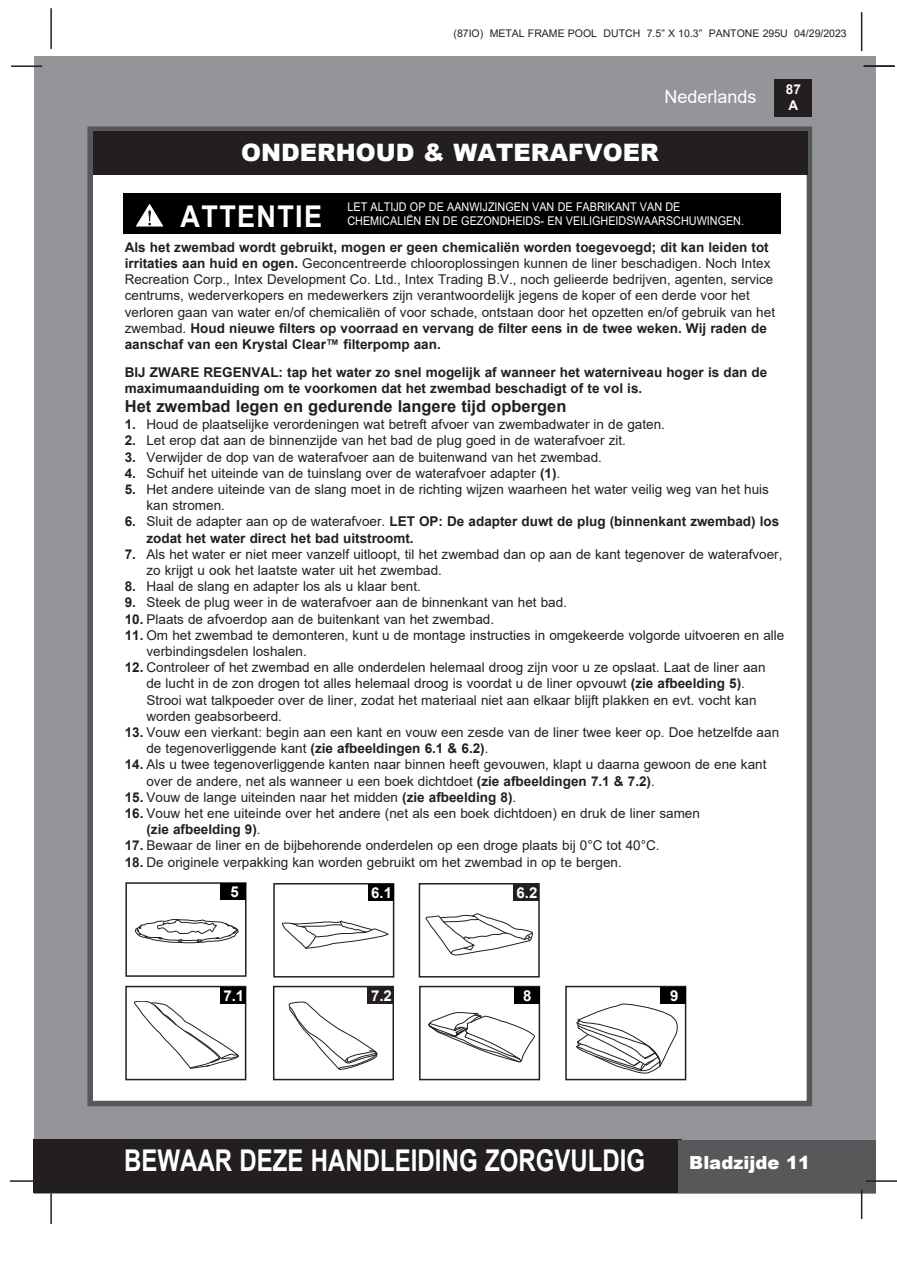
<style>
.page{position:relative;width:897px;height:1264px;background:#fff}
.page>*{position:absolute;margin:0;border:0;box-sizing:border-box;transform-origin:0 0}
.t1{font:700 30px "Arial";color:#fff;scale:.8 1}
.t2{font:700 30px "Arial";letter-spacing:.05em;color:#fff;scale:.9 1}
.t3{font:900 24px "Arial";color:#fff}
.t4{font:900 18px "Arial";color:#fff}
.t5{font:18px "Arial";color:#fff}
.t6{font:700 16.5px "Arial";color:#231f20}
.t7{font:700 15px "Arial";color:#fff}
.t8{font:13.5px/16.2px "Arial";color:#231f20}
.t9{font:700 13.5px/16.2px "Arial";color:#231f20}
.t10{font:700 13.5px/16.2px "Arial";color:#fff}
.t11{font:12px "Arial";color:#fff;scale:.9 1}
.t12{font:10.5px "Arial";color:#231f20}
.s1{font-weight:700}
.s2{font-weight:400}
</style>
<div class="page">
<div style="left:34px;top:56px;width:841px;height:1137px;background:#939598"></div>
<div style="left:774px;top:79px;width:38px;height:38px;background:#231f20"></div>
<hr style="left:50px;top:8px;width:2px;height:41px;background:#231f20">
<hr style="left:860px;top:12px;width:2px;height:39px;background:#231f20">
<div style="left:33px;top:1140px;width:648px;height:53px;background:#231f20"></div>
<div style="left:678px;top:1140px;width:197px;height:53px;background:#57585a"></div>
<hr style="left:865px;top:1180px;width:31px;height:1px;background:#231f20">
<hr style="left:860px;top:1189px;width:2px;height:30px;background:#231f20">
<hr style="left:50px;top:1193px;width:2px;height:31px;background:#231f20">
<hr style="left:10px;top:1180px;width:31px;height:1px;background:#231f20">
<hr style="left:11px;top:65px;width:31px;height:2px;background:#231f20">
<div style="left:87px;top:126px;width:725px;height:980px;background:#fff;border:6px solid #57585a"></div>
<div style="left:93px;top:131px;width:714px;height:44px;background:#231f20"></div>
<hr style="left:863px;top:65px;width:31px;height:2px;background:#231f20">
<svg style="left:134px;top:1001px;width:105px;height:67px"></svg>
<div style="left:125px;top:986px;width:121px;height:94px;border:2px solid #231f20"></div>
<div style="left:220px;top:986px;width:25px;height:17px;background:#000"></div>
<svg style="left:135px;top:919px;width:103px;height:24px"></svg>
<div style="left:125px;top:882px;width:121px;height:95px;border:2px solid #231f20"></div>
<div style="left:220px;top:883px;width:25px;height:17px;background:#000"></div>
<svg style="left:282px;top:921px;width:106px;height:28px"></svg>
<div style="left:273px;top:883px;width:121px;height:94px;border:2px solid #231f20"></div>
<div style="left:368px;top:884px;width:25px;height:16px;background:#000"></div>
<svg style="left:426px;top:913px;width:106px;height:42px"></svg>
<div style="left:418px;top:883px;width:121px;height:94px;border:2px solid #231f20"></div>
<div style="left:513px;top:884px;width:25px;height:16px;background:#231f20"></div>
<svg style="left:289px;top:1002px;width:88px;height:67px"></svg>
<div style="left:273px;top:986px;width:121px;height:94px;border:2px solid #231f20"></div>
<div style="left:368px;top:986px;width:25px;height:17px;background:#231f20"></div>
<svg style="left:428px;top:1012px;width:106px;height:50px"></svg>
<div style="left:419px;top:986px;width:121px;height:94px;border:2px solid #231f20"></div>
<div style="left:514px;top:986px;width:25px;height:17px;background:#000"></div>
<svg style="left:576px;top:1003px;width:101px;height:70px"></svg>
<div style="left:565px;top:986px;width:121px;height:94px;border:2px solid #231f20"></div>
<div style="left:660px;top:986px;width:25px;height:17px;background:#000"></div>
<div style="left:123px;top:194px;width:658px;height:40px;background:#000"></div>
<svg style="left:136px;top:204px;width:27px;height:23px"></svg>
<p class="t12" style="left:453px;top:26px;width:395px">(87IO) METAL FRAME POOL DUTCH 7.5” X 10.3” PANTONE 295U 04/29/2023</p>
<h3 class="t5" style="left:664px;top:84px;width:94px">Nederlands</h3>
<p class="t3" style="left:241px;top:135px;width:419px">ONDERHOUD &amp; WATERAFVOER</p>
<p class="t10" style="left:785px;top:81px;width:17px">87<br>A</p>
<p class="t2" style="left:181px;top:195px;width:159px">ATTENTIE</p>
<p class="t11" style="left:347px;top:199px;width:371px">LET ALTIJD OP DE AANWIJZINGEN VAN DE FABRIKANT VAN DE</p>
<p class="t11" style="left:347px;top:213px;width:442px">CHEMICALIËN EN DE GEZONDHEIDS- EN VEILIGHEIDSWAARSCHUWINGEN.</p>
<p class="t9" style="left:125px;top:239px;width:645px">Als het zwembad wordt gebruikt, mogen er geen chemicaliën worden toegevoegd; dit kan leiden tot</p>
<p class="t8" style="left:125px;top:255px;width:651px"><span class="s1">irritaties aan huid en ogen.</span> Geconcentreerde chlooroplossingen kunnen de liner beschadigen. Noch Intex Recreation Corp., Intex Development Co. Ltd., Intex Trading B.V., noch gelieerde bedrijven, agenten, service centrums, wederverkopers en medewerkers zijn verantwoordelijk jegens de koper of een derde voor het verloren gaan van water en/of chemicaliën of voor schade, ontstaan door het opzetten en/of gebruik van het zwembad. <span class="s1">Houd nieuwe filters op voorraad en vervang de filter eens in de twee weken. Wij raden de aanschaf van een Krystal Clear™ filterpomp aan.</span></p>
<p class="t9" style="left:125px;top:364px;width:644px">BIJ ZWARE REGENVAL: tap het water zo snel mogelijk af wanneer het waterniveau hoger is dan de</p>
<p class="t9" style="left:125px;top:380px;width:519px">maximumaanduiding om te voorkomen dat het zwembad beschadigt of te vol is.</p>
<p class="t6" style="left:125px;top:394px;width:443px">Het zwembad legen en gedurende langere tijd opbergen</p>
<p class="t8" style="left:125px;top:416px;width:541px"><span class="s1">1.</span> Houd de plaatselijke verordeningen wat betreft afvoer van zwembadwater in de gaten.</p>
<p class="t8" style="left:125px;top:432px;width:502px"><span class="s1">2.</span> Let erop dat aan de binnenzijde van het bad de plug goed in de waterafvoer zit.</p>
<p class="t8" style="left:125px;top:449px;width:478px"><span class="s1">3.</span> Verwijder de dop van de waterafvoer aan de buitenwand van het zwembad.</p>
<p class="t8" style="left:125px;top:465px;width:437px"><span class="s1">4.</span> Schuif het uiteinde van de tuinslang over de waterafvoer adapter <span class="s1">(1)</span>.</p>
<p class="t8" style="left:125px;top:481px;width:645px"><span class="s1">5.</span> Het andere uiteinde van de slang moet in de richting wijzen waarheen het water veilig weg van het huis</p>
<p class="t8" style="left:146px;top:497px;width:80px">kan stromen.</p>
<p class="t9" style="left:146px;top:514px;width:634px;text-indent:-22px">6. <span class="s2">Sluit de adapter aan op de waterafvoer.</span> LET OP: De adapter duwt de plug (binnenkant zwembad) los zodat het water direct het bad uitstroomt.</p>
<p class="t8" style="left:125px;top:546px;width:659px"><span class="s1">7.</span> Als het water er niet meer vanzelf uitloopt, til het zwembad dan op aan de kant tegenover de waterafvoer,</p>
<p class="t8" style="left:146px;top:562px;width:297px">zo krijgt u ook het laatste water uit het zwembad.</p>
<p class="t8" style="left:125px;top:578px;width:298px"><span class="s1">8.</span> Haal de slang en adapter los als u klaar bent.</p>
<p class="t8" style="left:125px;top:594px;width:444px"><span class="s1">9.</span> Steek de plug weer in de waterafvoer aan de binnenkant van het bad.</p>
<p class="t8" style="left:125px;top:611px;width:371px"><span class="s1">10.</span> Plaats de afvoerdop aan de buitenkant van het zwembad.</p>
<p class="t8" style="left:125px;top:627px;width:661px"><span class="s1">11.</span> Om het zwembad te demonteren, kunt u de montage instructies in omgekeerde volgorde uitvoeren en alle</p>
<p class="t8" style="left:146px;top:643px;width:162px">verbindingsdelen loshalen.</p>
<p class="t8" style="left:125px;top:659px;width:642px"><span class="s1">12.</span> Controleer of het zwembad en alle onderdelen helemaal droog zijn voor u ze opslaat. Laat de liner aan</p>
<p class="t8" style="left:146px;top:675px;width:600px">de lucht in de zon drogen tot alles helemaal droog is voordat u de liner opvouwt <span class="s1">(zie afbeelding 5)</span>.</p>
<p class="t8" style="left:146px;top:692px;width:611px">Strooi wat talkpoeder over de liner, zodat het materiaal niet aan elkaar blijft plakken en evt. vocht kan</p>
<p class="t8" style="left:146px;top:708px;width:137px">worden geabsorbeerd.</p>
<p class="t8" style="left:125px;top:724px;width:656px"><span class="s1">13.</span> Vouw een vierkant: begin aan een kant en vouw een zesde van de liner twee keer op. Doe hetzelfde aan</p>
<p class="t8" style="left:146px;top:740px;width:343px">de tegenoverliggende kant <span class="s1">(zie afbeeldingen 6.1 &amp; 6.2)</span>.</p>
<p class="t8" style="left:125px;top:756px;width:643px"><span class="s1">14.</span> Als u twee tegenoverliggende kanten naar binnen heeft gevouwen, klapt u daarna gewoon de ene kant</p>
<p class="t8" style="left:146px;top:773px;width:510px">over de andere, net als wanneer u een boek dichtdoet <span class="s1">(zie afbeeldingen 7.1 &amp; 7.2)</span>.</p>
<p class="t8" style="left:125px;top:789px;width:393px"><span class="s1">15.</span> Vouw de lange uiteinden naar het midden <span class="s1">(zie afbeelding 8)</span>.</p>
<p class="t8" style="left:125px;top:805px;width:576px"><span class="s1">16.</span> Vouw het ene uiteinde over het andere (net als een boek dichtdoen) en druk de liner samen</p>
<p class="t9" style="left:146px;top:821px;width:116px">(zie afbeelding 9)<span class="s2">.</span></p>
<p class="t8" style="left:125px;top:837px;width:536px"><span class="s1">17.</span> Bewaar de liner en de bijbehorende onderdelen op een droge plaats bij 0°C tot 40°C.</p>
<p class="t8" style="left:125px;top:854px;width:498px"><span class="s1">18.</span> De originele verpakking kan worden gebruikt om het zwembad in op te bergen.</p>
<p class="t7" style="left:230px;top:881px;width:10px">5</p>
<p class="t7" style="left:371px;top:882px;width:22px">6.1</p>
<p class="t7" style="left:516px;top:882px;width:22px">6.2</p>
<p class="t7" style="left:223px;top:985px;width:22px">7.1</p>
<p class="t7" style="left:371px;top:985px;width:22px">7.2</p>
<p class="t7" style="left:523px;top:985px;width:10px">8</p>
<p class="t7" style="left:670px;top:985px;width:10px">9</p>
<h1 class="t1" style="left:124px;top:1139px;width:652px">BEWAAR DEZE HANDLEIDING ZORGVULDIG</h1>
<h3 class="t4" style="left:689px;top:1149px;width:122px">Bladzijde 11</h3>
</div>
